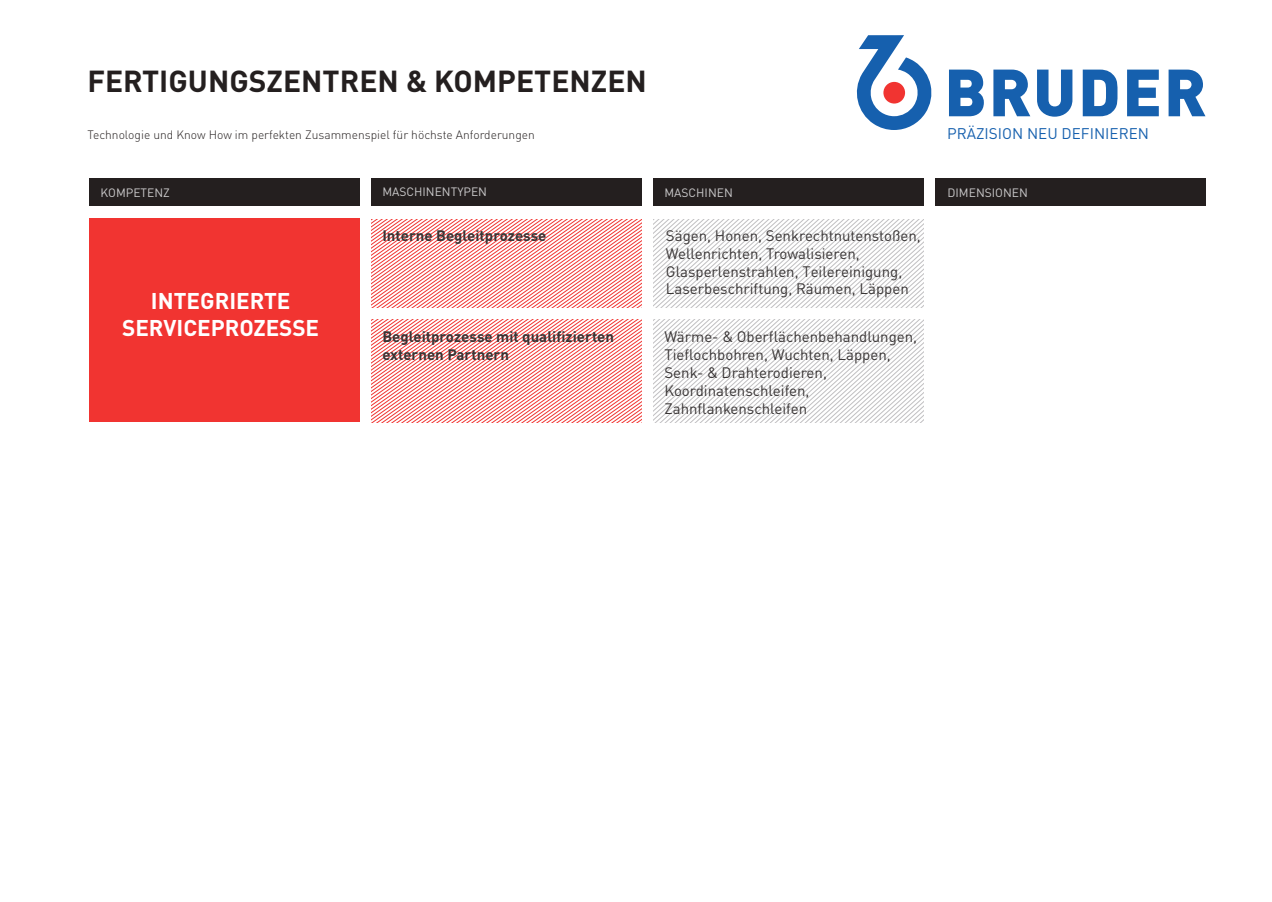
<style>
.page{position:relative;width:1272px;height:902px;background:#fff}
.page>*{position:absolute;margin:0;border:0;box-sizing:border-box;transform-origin:0 0}
.t1{font:700 30px "DINOT";color:#241f1f}
.t2{font:700 22.5px/27px "DINOT";color:#fff;text-align:center}
.t3{font:15.3px "DINOT";color:#1660ae}
.t4{font:15px/18px "DINOT";color:#393535}
.t5{font:700 15px/18px "DINOT";color:#393535}
.t6{font:300 12px "DINOT";color:#241f1f}
.t7{font:12px "DINOT";color:#cbcacb}
</style>
<div class="page">
<svg style="left:949px;top:70px;width:34px;height:46px;background:#3b79bb"></svg>
<svg style="left:993px;top:70px;width:37px;height:46px"></svg>
<svg style="left:1037px;top:70px;width:35px;height:47px"></svg>
<svg style="left:1082px;top:70px;width:35px;height:46px"></svg>
<svg style="left:1127px;top:70px;width:31px;height:46px"></svg>
<svg style="left:1168px;top:70px;width:37px;height:46px"></svg>
<svg style="left:856px;top:35px;width:76px;height:95px"></svg>
<div style="left:883px;top:82px;width:22px;height:21px;background:#f13431;border-radius:50%"></div>
<div style="left:89px;top:219px;width:270px;height:203px;background:#f13431"></div>
<svg style="left:371px;top:320px;width:270px;height:103px"></svg>
<div style="left:372px;top:178px;width:270px;height:27px;background:#241f1f"></div>
<div style="left:89px;top:178px;width:270px;height:27px;background:#241f1f"></div>
<div style="left:935px;top:178px;width:270px;height:27px;background:#241f1f"></div>
<div style="left:653px;top:178px;width:270px;height:27px;background:#241f1f"></div>
<svg style="left:653px;top:219px;width:270px;height:88px"></svg>
<svg style="left:372px;top:219px;width:270px;height:88px"></svg>
<svg style="left:653px;top:320px;width:270px;height:102px"></svg>
<h1 class="t1" style="left:87px;top:58px;width:561px">FERTIGUNGSZENTREN &amp; KOMPETENZEN</h1>
<p class="t6" style="left:87px;top:125px;width:449px">Technologie und Know How im perfekten Zusammenspiel für höchste Anforderungen</p>
<p class="t3" style="left:947px;top:121px;width:203px">PRÄZISION NEU DEFINIEREN</p>
<p class="t7" style="left:101px;top:183px;width:71px">KOMPETENZ</p>
<p class="t7" style="left:382px;top:184px;width:106px">MASCHINENTYPEN</p>
<p class="t7" style="left:664px;top:183px;width:70px">MASCHINEN</p>
<p class="t7" style="left:947px;top:183px;width:82px">DIMENSIONEN</p>
<p class="t4" style="left:666px;top:226px;width:256px">Sägen, Honen, Senkrechtnutenstoßen, Wellenrichten, Trowalisieren, Glasperlenstrahlen, Teilereinigung, Laserbeschriftung, Räumen, Läppen</p>
<p class="t5" style="left:382px;top:225px;width:166px">Interne Begleitprozesse</p>
<h2 class="t2" style="left:122px;top:286px;width:199px">INTEGRIERTE<br>SERVICEPROZESSE</h2>
<p class="t5" style="left:382px;top:327px;width:233px">Begleitprozesse mit qualifizierten externen Partnern</p>
<p class="t4" style="left:664px;top:326px;width:254px">Wärme- &amp; Oberflächenbehandlungen,<br>Tieflochbohren, Wuchten, Läppen,<br>Senk- &amp; Drahterodieren,<br>Koordinatenschleifen,<br>Zahnflankenschleifen</p>
</div>
